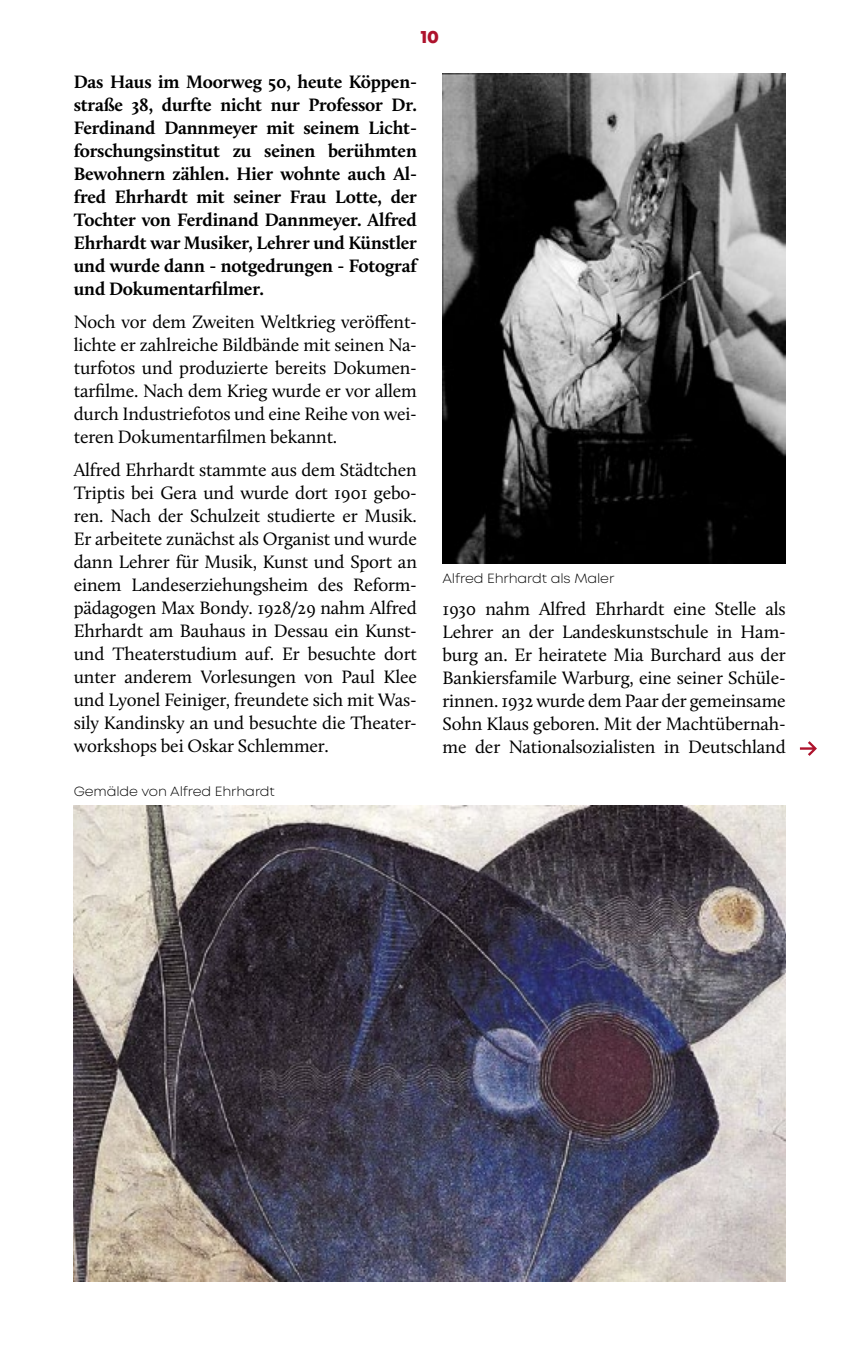
<style>
.page{position:relative;width:851px;height:1361px;background:#fff}
.page>*{position:absolute;margin:0;border:0;box-sizing:border-box;transform-origin:0 0}
.GBB_19_NORMALTEXT{font:18.6px/23px "Calluna";letter-spacing:-.01em;color:#000;text-align:justify}
.GBB_19_NORMALTEXT-2{font:700 18.6px/23px "Calluna";letter-spacing:-.01em;color:#000;text-align:justify}
.t1{font:800 18px "Mont";color:#ae132d}
.GBB_19_BU{font:300 13.4px "Mont";letter-spacing:-.01em;color:#000;scale:1.05 1}
</style>
<div class="page">
<svg style="left:799px;top:741px;width:17px;height:15px"></svg>
<img style="left:442px;top:74px;width:343px;height:489px">
<img style="left:74px;top:805px;width:711px;height:476px">
<p class="t1" style="left:420px;top:25px;width:20px">10</p>
<p class="GBB_19_NORMALTEXT-2" style="left:74px;top:70px;width:345px">Das Haus im Moorweg 50, heute Köppen&shy;straße 38, durfte nicht nur Professor Dr.<br>Ferdinand Dannmeyer mit seinem Licht&shy;forschungsinstitut zu seinen berühmten Bewohnern zählen. Hier wohnte auch Al&shy;fred Ehrhardt mit seiner Frau Lotte, der Tochter von Ferdinand Dannmeyer. Alfred Ehrhardt war Musiker, Lehrer und Künstler und wurde dann - notgedrungen - Fotograf und Dokumentarfilmer.</p>
<p class="GBB_19_NORMALTEXT" style="left:74px;top:310px;width:344px">Noch vor dem Zweiten Weltkrieg veröffent&shy;lichte er zahlreiche Bildbände mit seinen Na&shy;turfotos und produzierte bereits Dokumen&shy;tarfilme. Nach dem Krieg wurde er vor allem durch Industriefotos und eine Reihe von wei&shy;teren Dokumentarfilmen bekannt.</p>
<p class="GBB_19_NORMALTEXT" style="left:74px;top:458px;width:345px">Alfred Ehrhardt stammte aus dem Städtchen Triptis bei Gera und wurde dort 1901 gebo&shy;ren. Nach der Schulzeit studierte er Musik.<br>Er arbeitete zunächst als Organist und wurde dann Lehrer für Musik, Kunst und Sport an einem Landeserziehungsheim des Reform&shy;pädagogen Max Bondy. 1928/29 nahm Alfred Ehrhardt am Bauhaus in Dessau ein Kunst&shy;und Theaterstudium auf. Er besuchte dort unter anderem Vorlesungen von Paul Klee und Lyonel Feiniger, freundete sich mit Was&shy;sily Kandinsky an und besuchte die Theater&shy;workshops bei Oskar Schlemmer.</p>
<p class="GBB_19_BU" style="left:74px;top:782px;width:193px">Gemälde von Alfred Ehrhardt</p>
<p class="GBB_19_BU" style="left:442px;top:570px;width:165px">Alfred Ehrhardt als Maler</p>
<p class="GBB_19_NORMALTEXT" style="left:442px;top:597px;width:345px">1930 nahm Alfred Ehrhardt eine Stelle als Lehrer an der Landeskunstschule in Ham&shy;burg an. Er heiratete Mia Burchard aus der Bankiersfamile Warburg, eine seiner Schüle&shy;rinnen. 1932 wurde dem Paar der gemeinsame Sohn Klaus geboren. Mit der Machtübernah&shy;me der Nationalsozialisten in Deutschland</p>
</div>
